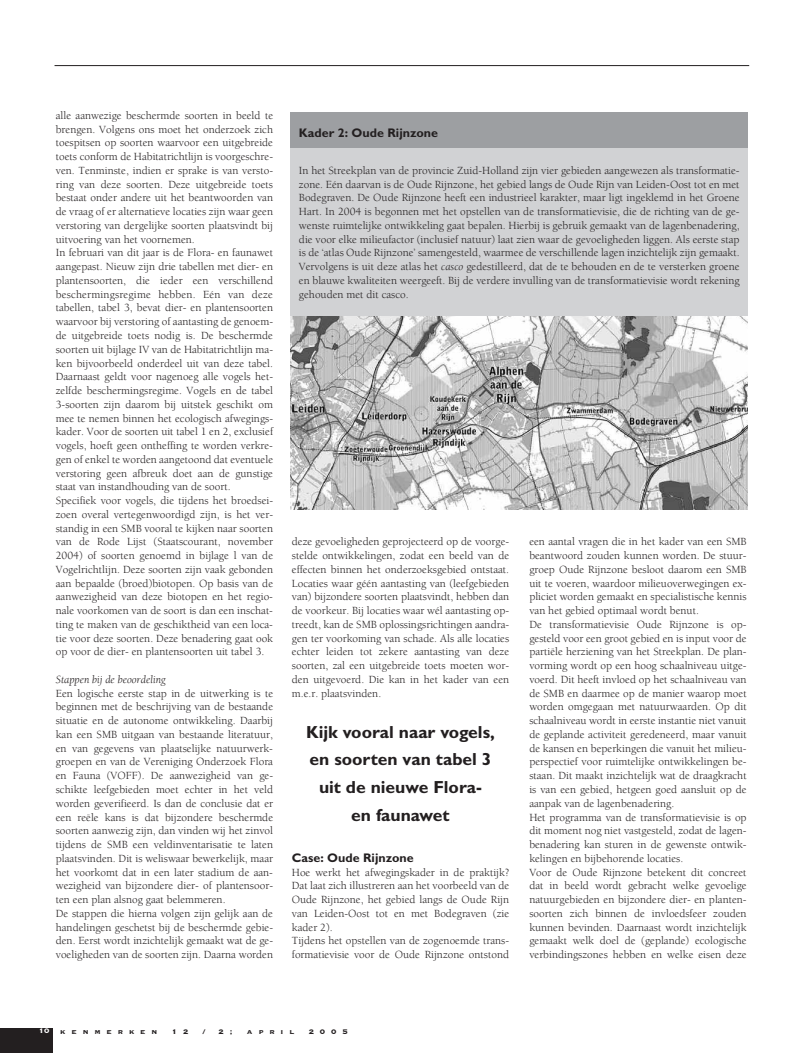
<style>
.page{position:relative;width:801px;height:1053px;background:#fff}
.page>*{position:absolute;margin:0;border:0;box-sizing:border-box;transform-origin:0 0}
.t1{font:700 17.5px/27.5px "Gill Sans";color:#231f20;text-align:center}
.t2{font:700 12.5px "Gill Sans";color:#231f20}
.t3{font:11.25px/13.8px "Berkeley";color:#231f20}
.t4{font:italic 11.25px "Berkeley";color:#231f20}
.t5{font:8.75px "Copperplate Thirty Three BC";letter-spacing:.67em;color:#231f20}
.s1{font-style:italic}
.s2{color:#fff}
</style>
<div class="page">
<div style="left:0;top:1028px;width:53px;height:24px;background:#231f20"></div>
<hr style="left:55px;top:65px;width:694px;height:1px;background:#231f20">
<div style="left:291px;top:123px;width:457px;height:302px;background:#d1d2d4"></div>
<div style="left:291px;top:113px;width:457px;height:35px;background:#9d9fa2"></div>
<img style="left:291px;top:316px;width:457px;height:193px">
<p class="t3" style="left:56px;top:109px;width:219px">alle aanwezige beschermde soorten in beeld te brengen. Volgens ons moet het onderzoek zich toespitsen op soorten waarvoor een uitgebreide toets conform de Habitatrichtlijn is voorgeschre&shy;ven. Tenminste, indien er sprake is van versto&shy;ring van deze soorten. Deze uitgebreide toets bestaat onder andere uit het beantwoorden van de vraag of er alternatieve locaties zijn waar geen verstoring van dergelijke soorten plaatsvindt bij uitvoering van het voornemen.<br>In februari van dit jaar is de Flora- en faunawet aangepast. Nieuw zijn drie tabellen met dier- en plantensoorten, die ieder een verschillend beschermingsregime hebben. Eén van deze tabellen, tabel 3, bevat dier- en plantensoorten waarvoor bij verstoring of aantasting de genoem&shy;de uitgebreide toets nodig is. De beschermde soorten uit bijlage IV van de Habitatrichtlijn ma&shy;ken bijvoorbeeld onderdeel uit van deze tabel.<br>Daarnaast geldt voor nagenoeg alle vogels het&shy;zelfde beschermingsregime. Vogels en de tabel 3-soorten zijn daarom bij uitstek geschikt om mee te nemen binnen het ecologisch afwegings&shy;kader. Voor de soorten uit tabel 1 en 2, exclusief vogels, hoeft geen ontheffing te worden verkre&shy;gen of enkel te worden aangetoond dat eventuele verstoring geen afbreuk doet aan de gunstige staat van instandhouding van de soort.<br>Specifiek voor vogels, die tijdens het broedsei&shy;zoen overal vertegenwoordigd zijn, is het ver&shy;standig in een SMB vooral te kijken naar soorten van de Rode Lijst (Staatscourant, november 2004) of soorten genoemd in bijlage l van de Vogelrichtlijn. Deze soorten zijn vaak gebonden aan bepaalde (broed)biotopen. Op basis van de aanwezigheid van deze biotopen en het regio&shy;nale voorkomen van de soort is dan een inschat&shy;ting te maken van de geschiktheid van een loca&shy;tie voor deze soorten. Deze benadering gaat ook op voor de dier- en plantensoorten uit tabel 3.</p>
<p class="t4" style="left:56px;top:675px;width:112px">Stappen bij de beoordeling</p>
<p class="t3" style="left:56px;top:687px;width:219px">Een logische eerste stap in de uitwerking is te beginnen met de beschrijving van de bestaande situatie en de autonome ontwikkeling. Daarbij kan een SMB uitgaan van bestaande literatuur, en van gegevens van plaatselijke natuurwerk&shy;groepen en van de Vereniging Onderzoek Flora en Fauna (VOFF). De aanwezigheid van ge&shy;schikte leefgebieden moet echter in het veld worden geverifieerd. Is dan de conclusie dat er een reële kans is dat bijzondere beschermde soorten aanwezig zijn, dan vinden wij het zinvol tijdens de SMB een veldinventarisatie te laten plaatsvinden. Dit is weliswaar bewerkelijk, maar het voorkomt dat in een later stadium de aan&shy;wezigheid van bijzondere dier- of plantensoor&shy;ten een plan alsnog gaat belemmeren.<br>De stappen die hierna volgen zijn gelijk aan de handelingen geschetst bij de beschermde gebie&shy;den. Eerst wordt inzichtelijk gemaakt wat de ge&shy;voeligheden van de soorten zijn. Daarna worden</p>
<p class="t2" style="left:299px;top:128px;width:141px">Kader 2: Oude Rijnzone</p>
<p class="t3" style="left:299px;top:164px;width:442px;text-align:justify">In het Streekplan van de provincie Zuid-Holland zijn vier gebieden aangewezen als transformatie&shy;zone. Eén daarvan is de Oude Rijnzone, het gebied langs de Oude Rijn van Leiden-Oost tot en met Bodegraven. De Oude Rijnzone heeft een industrieel karakter, maar ligt ingeklemd in het Groene Hart. In 2004 is begonnen met het opstellen van de transformatievisie, die de richting van de ge&shy;wenste ruimtelijke ontwikkeling gaat bepalen. Hierbij is gebruik gemaakt van de lagenbenadering, die voor elke milieufactor (inclusief natuur) laat zien waar de gevoeligheden liggen. Als eerste stap is de ‘atlas Oude Rijnzone’ samengesteld, waarmee de verschillende lagen inzichtelijk zijn gemaakt.<br>Vervolgens is uit deze atlas het <span class="s1">casco</span> gedestilleerd, dat de te behouden en de te versterken groene en blauwe kwaliteiten weergeeft. Bij de verdere invulling van de transformatievisie wordt rekening gehouden met dit casco.</p>
<p class="t3" style="left:292px;top:536px;width:219px;text-align:justify">deze gevoeligheden geprojecteerd op de voorge&shy;stelde ontwikkelingen, zodat een beeld van de effecten binnen het onderzoeksgebied ontstaat.<br>Locaties waar géén aantasting van (leefgebieden van) bijzondere soorten plaatsvindt, hebben dan de voorkeur. Bij locaties waar wél aantasting op&shy;treedt, kan de SMB oplossingsrichtingen aandra&shy;gen ter voorkoming van schade. Als alle locaties echter leiden tot zekere aantasting van deze soorten, zal een uitgebreide toets moeten wor&shy;den uitgevoerd. Die kan in het kader van een m.e.r. plaatsvinden.</p>
<h1 class="t1" style="left:306px;top:719px;width:190px">Kijk vooral naar vogels, en soorten van tabel 3 uit de nieuwe Flora-<br>en faunawet</h1>
<p class="t2" style="left:292px;top:852px;width:123px">Case: Oude Rijnzone</p>
<p class="t3" style="left:292px;top:866px;width:219px">Hoe werkt het afwegingskader in de praktijk?<br>Dat laat zich illustreren aan het voorbeeld van de Oude Rijnzone, het gebied langs de Oude Rijn van Leiden-Oost tot en met Bodegraven (zie kader 2).<br>Tijdens het opstellen van de zogenoemde trans&shy;formatievisie voor de Oude Rijnzone ontstond</p>
<p class="t3" style="left:529px;top:536px;width:219px">een aantal vragen die in het kader van een SMB beantwoord zouden kunnen worden. De stuur&shy;groep Oude Rijnzone besloot daarom een SMB uit te voeren, waardoor milieuoverwegingen ex&shy;pliciet worden gemaakt en specialistische kennis van het gebied optimaal wordt benut.<br>De transformatievisie Oude Rijnzone is op&shy;gesteld voor een groot gebied en is input voor de partiële herziening van het Streekplan. De plan&shy;vorming wordt op een hoog schaalniveau uitge&shy;voerd. Dit heeft invloed op het schaalniveau van de SMB en daarmee op de manier waarop moet worden omgegaan met natuurwaarden. Op dit schaalniveau wordt in eerste instantie niet vanuit de geplande activiteit geredeneerd, maar vanuit de kansen en beperkingen die vanuit het milieu&shy;perspectief voor ruimtelijke ontwikkelingen be&shy;staan. Dit maakt inzichtelijk wat de draagkracht is van een gebied, hetgeen goed aansluit op de aanpak van de lagenbenadering.<br>Het programma van de transformatievisie is op dit moment nog niet vastgesteld, zodat de lagen&shy;benadering kan sturen in de gewenste ontwik&shy;kelingen en bijbehorende locaties.<br>Voor de Oude Rijnzone betekent dit concreet dat in beeld wordt gebracht welke gevoelige natuurgebieden en bijzondere dier- en planten&shy;soorten zich binnen de invloedsfeer zouden kunnen bevinden. Daarnaast wordt inzichtelijk gemaakt welk doel de (geplande) ecologische verbindingszones hebben en welke eisen deze</p>
<p class="t5" style="left:39px;top:1025px;width:120px"><span class="s2">10</span> kenmerken</p>
<p class="t5" style="left:172px;top:1025px;width:18px">1 2</p>
<p class="t5" style="left:203px;top:1025px;width:4px">/</p>
<p class="t5" style="left:219px;top:1025px;width:15px">2 ;</p>
<p class="t5" style="left:247px;top:1025px;width:49px">april</p>
<p class="t5" style="left:309px;top:1025px;width:41px">2005</p>
</div>
